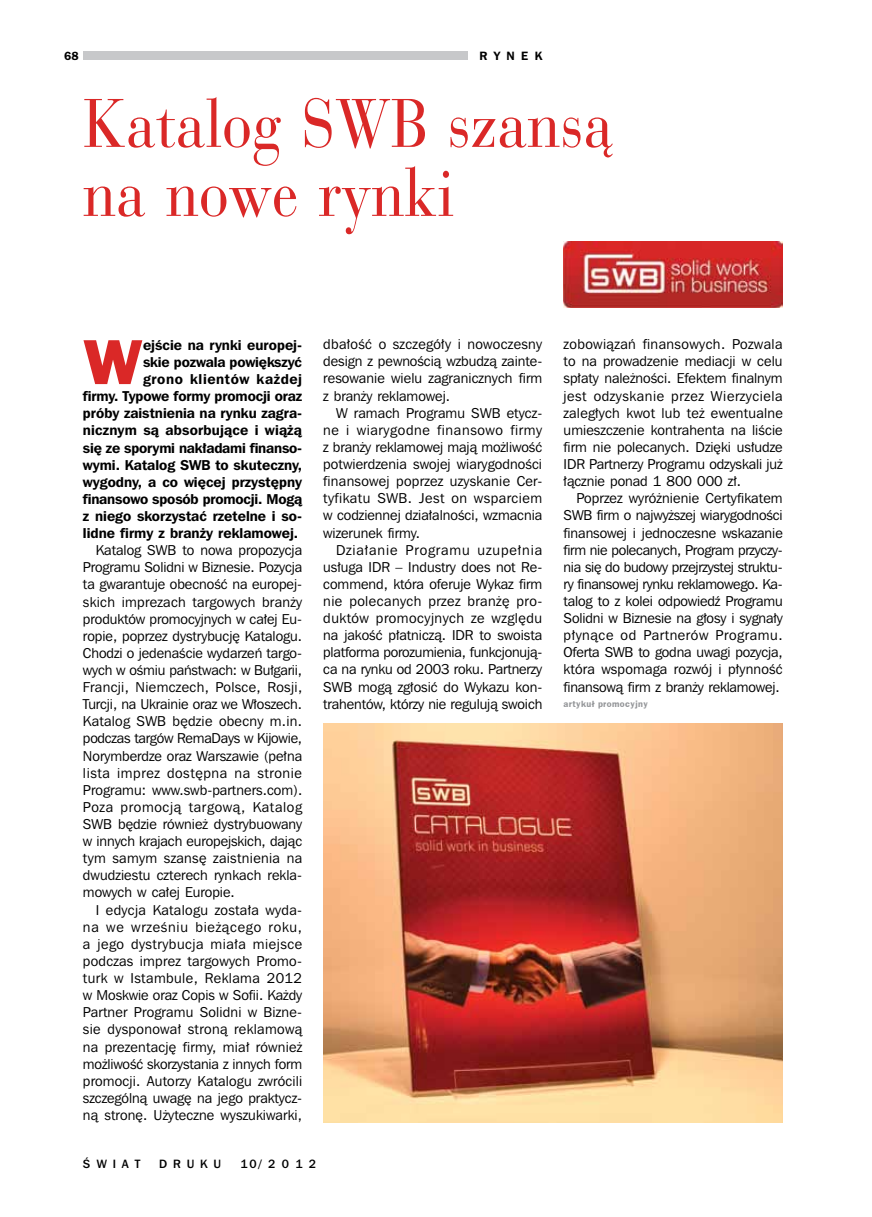
<style>
.page{position:relative;width:872px;height:1217px;background:#fff}
.page>*{position:absolute;margin:0;border:0;box-sizing:border-box;transform-origin:0 0}
.t1{font:66px/69px "Parma";color:#da2827}
.t2{font:800 63.9px "Frankfurt Gothic";color:#da2827}
.t3{font:14.25px/17.1px "Frnk Goth ITC Bk PL";color:#000;text-align:justify}
.t4{font:14.25px/17.1px "Frnk Goth ITC Dm PL";color:#000;text-align:right}
.t5{font:12px "Frnk Goth ITC Md PL";letter-spacing:.49em;color:#000}
.t6{font:12px "Frnk Goth ITC Dm PL";color:#000}
.t7{font:12px "P Franklin Demi A";color:#000}
.t8{font:700 9px "Frankfurt Gothic";letter-spacing:.05em;color:#939598}
</style>
<div class="page">
<div style="left:83px;top:51px;width:459px;height:8px;background:#c7c8ca"></div>
<div style="left:468px;top:50px;width:74px;height:36px;background:#fff"></div>
<img style="left:563px;top:241px;width:219px;height:67px">
<img style="left:323px;top:723px;width:459px;height:398px">
<p class="t7" style="left:64px;top:49px;width:16px">68</p>
<p class="t6" style="left:479px;top:48px;width:63px">Rynek</p>
<h1 class="t1" style="left:83px;top:89px;width:532px">Katalog SWB szansą na nowe rynki</h1>
<h2 class="t2" style="left:83px;top:323px;width:61px">W</h2>
<p class="t4" style="left:83px;top:336px;width:221px">ejście na rynki europej-<br>skie pozwala powiększyć<br>grono klientów każdej<br>firmy. Typowe formy promocji oraz próby zaistnienia na rynku zagra&shy;nicznym są absorbujące i wiążą się ze sporymi nakładami finanso&shy;wymi. Katalog SWB to skuteczny, wygodny, a co więcej przystępny finansowo sposób promocji. Mogą z niego skorzystać rzetelne i so&shy;lidne firmy z branży reklamowej.</p>
<p class="t3" style="left:83px;top:541px;width:221px;text-indent:13px">Katalog SWB to nowa propozycja Programu Solidni w Biznesie. Pozycja ta gwarantuje obecność na europej&shy;skich imprezach targowych branży produktów promocyjnych w całej Eu&shy;ropie, poprzez dystrybucję Katalogu.<br>Chodzi o jedenaście wydarzeń targo&shy;wych w ośmiu państwach: w Bułgarii, Francji, Niemczech, Polsce, Rosji, Turcji, na Ukrainie oraz we Włoszech.<br>Katalog SWB będzie obecny m.in. podczas targów RemaDays w Kijowie, Norymberdze oraz Warszawie (pełna lista imprez dostępna na stronie Programu: www.swb-partners.com).<br>Poza promocją targową, Katalog SWB będzie również dystrybuowany w innych krajach europejskich, dając tym samym szansę zaistnienia na dwudziestu czterech rynkach rekla&shy;mowych w całej Europie.</p>
<p class="t3" style="left:83px;top:900px;width:221px;text-indent:13px">I edycja Katalogu została wyda&shy;na we wrześniu bieżącego roku, a jego dystrybucja miała miejsce podczas imprez targowych Promo&shy;turk w Istambule, Reklama 2012 w Moskwie oraz Copis w Sofii. Każdy Partner Programu Solidni w Bizne&shy;sie dysponował stroną reklamową na prezentację firmy, miał również możliwość skorzystania z innych form promocji. Autorzy Katalogu zwrócili szczególną uwagę na jego praktycz&shy;ną stronę. Użyteczne wyszukiwarki,</p>
<p class="t3" style="left:323px;top:335px;width:220px">dbałość o szczegóły i nowoczesny design z pewnością wzbudzą zainte&shy;resowanie wielu zagranicznych firm z branży reklamowej.</p>
<p class="t3" style="left:323px;top:404px;width:220px;text-indent:13px">W ramach Programu SWB etycz&shy;ne i wiarygodne finansowo firmy z branży reklamowej mają możliwość potwierdzenia swojej wiarygodności finansowej poprzez uzyskanie Cer&shy;tyfikatu SWB. Jest on wsparciem w codziennej działalności, wzmacnia wizerunek firmy.</p>
<p class="t3" style="left:323px;top:540px;width:221px;text-indent:13px">Działanie Programu uzupełnia usługa IDR – Industry does not Re&shy;commend, która oferuje Wykaz firm nie polecanych przez branżę pro&shy;duktów promocyjnych ze względu na jakość płatniczą. IDR to swoista platforma porozumienia, funkcjonują&shy;ca na rynku od 2003 roku. Partnerzy SWB mogą zgłosić do Wykazu kon&shy;trahentów, którzy nie regulują swoich</p>
<p class="t3" style="left:563px;top:335px;width:221px">zobowiązań finansowych. Pozwala to na prowadzenie mediacji w celu spłaty należności. Efektem finalnym jest odzyskanie przez Wierzyciela zaległych kwot lub też ewentualne umieszczenie kontrahenta na liście firm nie polecanych. Dzięki usłudze IDR Partnerzy Programu odzyskali już łącznie ponad 1 800 000 zł.</p>
<p class="t3" style="left:563px;top:489px;width:221px;text-indent:13px">Poprzez wyróżnienie Certyfikatem SWB firm o najwyższej wiarygodności finansowej i jednoczesne wskazanie firm nie polecanych, Program przyczy&shy;nia się do budowy przejrzystej struktu&shy;ry finansowej rynku reklamowego. Ka&shy;talog to z kolei odpowiedź Programu Solidni w Biznesie na głosy i sygnały płynące od Partnerów Programu.<br>Oferta SWB to godna uwagi pozycja, która wspomaga rozwój i płynność finansową firm z branży reklamowej.</p>
<p class="t8" style="left:563px;top:699px;width:86px">artykuł promocyjny</p>
<p class="t5" style="left:83px;top:1155px;width:59px">śWIAT</p>
<p class="t5" style="left:159px;top:1155px;width:63px">DRUKU</p>
<p class="t5" style="left:241px;top:1155px;width:77px">10/2012</p>
</div>
